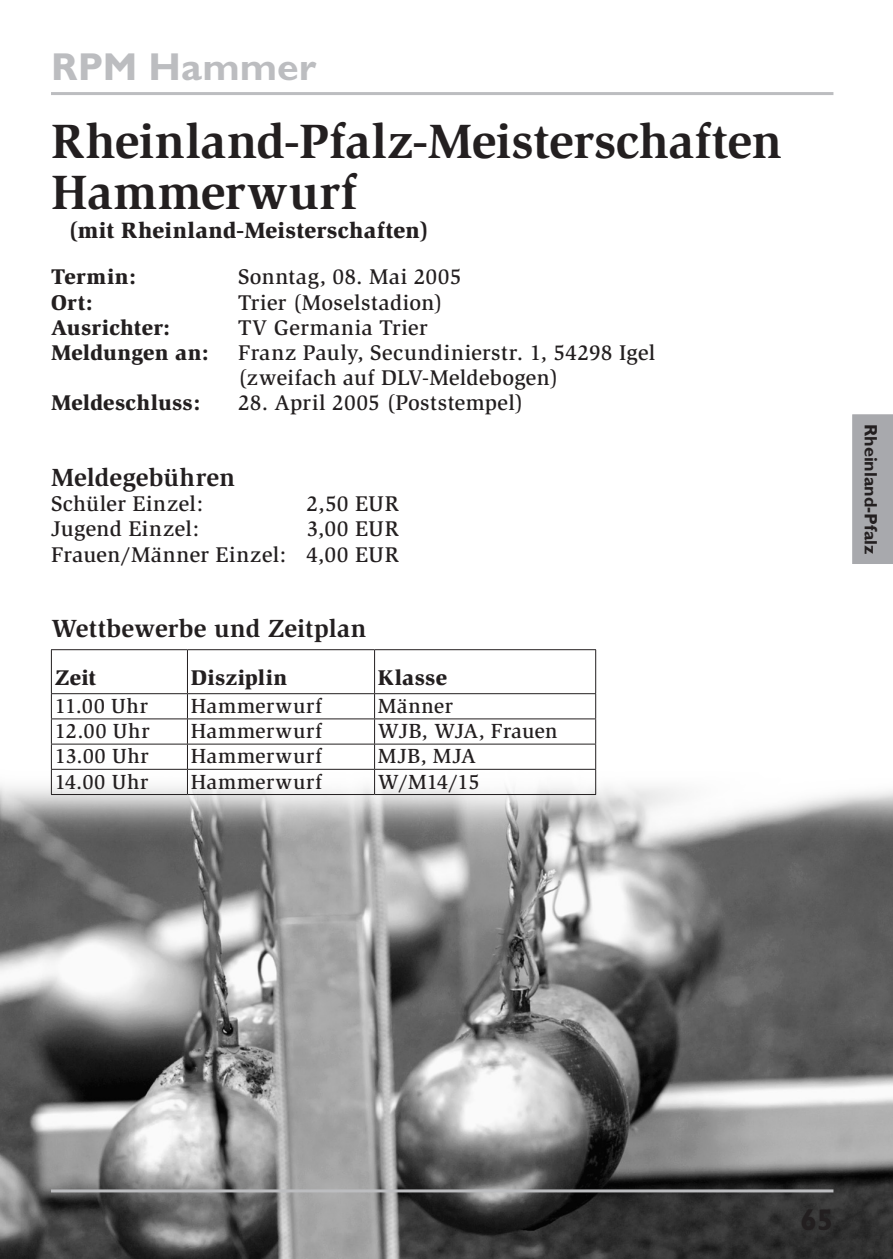
<style>
.page{position:relative;width:893px;height:1259px;background:#fff}
.page>*{position:absolute;margin:0;border:0;box-sizing:border-box;transform-origin:0 0}
.t1{font:700 49.5px/50.4px "Slimbach";color:#231f20}
.t2{font:700 39px "Gill Sans";letter-spacing:.005em;color:#bcbdc0}
.t3{font:700 30px "Gill Sans";color:#231f20}
.t4{font:700 25.5px "Slimbach";letter-spacing:.005em;color:#231f20}
.t5{font:900 22.8px "Slimbach";letter-spacing:.01em;color:#231f20}
.t6{font:500 21.9px/25.2px "Slimbach";letter-spacing:.015em;color:#231f20}
.t7{font:900 21.9px "Slimbach";letter-spacing:.01em;color:#231f20}
.t8{font:500 21px "Slimbach";letter-spacing:.025em;color:#231f20}
.t9{font:700 18px "Gill Sans";color:#231f20}
</style>
<div class="page">
<img style="left:0;top:757px;width:893px;height:502px">
<hr style="left:51px;top:649px;width:136px;height:1px;background:#231f20">
<hr style="left:51px;top:650px;width:1px;height:43px;background:#231f20">
<hr style="left:187px;top:649px;width:188px;height:1px;background:#231f20">
<hr style="left:187px;top:650px;width:1px;height:43px;background:#231f20">
<hr style="left:375px;top:649px;width:221px;height:1px;background:#231f20">
<hr style="left:374px;top:650px;width:1px;height:43px;background:#231f20">
<hr style="left:595px;top:650px;width:1px;height:43px;background:#231f20">
<hr style="left:51px;top:693px;width:136px;height:1px;background:#231f20">
<hr style="left:187px;top:693px;width:188px;height:1px;background:#231f20">
<hr style="left:375px;top:693px;width:221px;height:1px;background:#231f20">
<hr style="left:51px;top:718px;width:136px;height:1px;background:#231f20">
<hr style="left:187px;top:718px;width:188px;height:1px;background:#231f20">
<hr style="left:375px;top:718px;width:221px;height:1px;background:#231f20">
<hr style="left:51px;top:743px;width:136px;height:1px;background:#231f20">
<hr style="left:187px;top:743px;width:188px;height:1px;background:#231f20">
<hr style="left:375px;top:743px;width:221px;height:1px;background:#231f20">
<hr style="left:51px;top:769px;width:136px;height:1px;background:#231f20">
<svg style="left:51px;top:694px;width:1px;height:100px"></svg>
<hr style="left:187px;top:769px;width:188px;height:1px;background:#231f20">
<svg style="left:187px;top:694px;width:1px;height:100px"></svg>
<hr style="left:375px;top:769px;width:221px;height:1px;background:#231f20">
<svg style="left:374px;top:694px;width:1px;height:100px"></svg>
<svg style="left:595px;top:694px;width:1px;height:100px"></svg>
<hr style="left:51px;top:794px;width:136px;height:1px;background:#231f20">
<hr style="left:187px;top:794px;width:188px;height:1px;background:#231f20">
<hr style="left:375px;top:794px;width:221px;height:1px;background:#231f20">
<hr style="left:51px;top:92px;width:782px;height:3px;background:#bcbdc0">
<hr style="left:51px;top:1189px;width:782px;height:3px;background:#bcbdc0">
<div style="left:852px;top:414px;width:41px;height:150px;background:#a8a9ad"></div>
<h2 class="t2" style="left:51px;top:44px;width:267px">RPM Hammer</h2>
<h1 class="t1" style="left:51px;top:116px;width:732px">Rheinland-Pfalz-Meisterschaften<br>Hammerwurf</h1>
<p class="t5" style="left:68px;top:216px;width:363px">(mit Rheinland-Meisterschaften)</p>
<p class="t7" style="left:51px;top:263px;width:86px">Termin:</p>
<p class="t6" style="left:238px;top:264px;width:225px">Sonntag, 08. Mai 2005</p>
<p class="t7" style="left:51px;top:288px;width:43px">Ort:</p>
<p class="t6" style="left:238px;top:289px;width:207px">Trier (Moselstadion)</p>
<p class="t7" style="left:51px;top:314px;width:121px">Ausrichter:</p>
<p class="t6" style="left:238px;top:315px;width:191px">TV Germania Trier</p>
<p class="t7" style="left:51px;top:339px;width:159px">Meldungen an:</p>
<p class="t6" style="left:238px;top:340px;width:419px">Franz Pauly, Secundinierstr. 1, 54298 Igel (zweifach auf DLV-Meldebogen)</p>
<p class="t7" style="left:51px;top:389px;width:151px">Meldeschluss:</p>
<p class="t6" style="left:238px;top:390px;width:287px">28. April 2005 (Poststempel)</p>
<p class="t4" style="left:51px;top:462px;width:185px">Meldegebühren</p>
<p class="t6" style="left:51px;top:491px;width:154px">Schüler Einzel:</p>
<p class="t6" style="left:306px;top:491px;width:94px">2,50 EUR</p>
<p class="t6" style="left:51px;top:516px;width:150px">Jugend Einzel:</p>
<p class="t6" style="left:51px;top:516px;width:349px;text-align:right">3,00 EUR<br>Frauen/Männer Einzel: 4,00 EUR</p>
<p class="t4" style="left:51px;top:613px;width:317px">Wettbewerbe und Zeitplan</p>
<p class="t7" style="left:55px;top:663px;width:43px">Zeit</p>
<p class="t7" style="left:191px;top:663px;width:98px">Disziplin</p>
<p class="t7" style="left:378px;top:663px;width:71px">Klasse</p>
<p class="t8" style="left:55px;top:693px;width:95px">11.00 Uhr</p>
<p class="t8" style="left:191px;top:693px;width:133px">Hammerwurf</p>
<p class="t8" style="left:378px;top:693px;width:76px">Männer</p>
<p class="t8" style="left:55px;top:718px;width:96px">12.00 Uhr</p>
<p class="t8" style="left:191px;top:718px;width:133px">Hammerwurf</p>
<p class="t8" style="left:378px;top:718px;width:181px">WJB, WJA, Frauen</p>
<p class="t8" style="left:55px;top:743px;width:95px">13.00 Uhr</p>
<p class="t8" style="left:191px;top:743px;width:133px">Hammerwurf</p>
<p class="t8" style="left:378px;top:743px;width:99px">MJB, MJA</p>
<p class="t8" style="left:55px;top:769px;width:95px">14.00 Uhr</p>
<p class="t8" style="left:191px;top:769px;width:133px">Hammerwurf</p>
<p class="t8" style="left:378px;top:769px;width:103px">W/M14/15</p>
<p class="t9" style="left:882px;top:424px;width:132px;rotate:90deg">Rheinland-Pfalz</p>
<h3 class="t3" style="left:800px;top:1202px;width:35px">65</h3>
</div>
